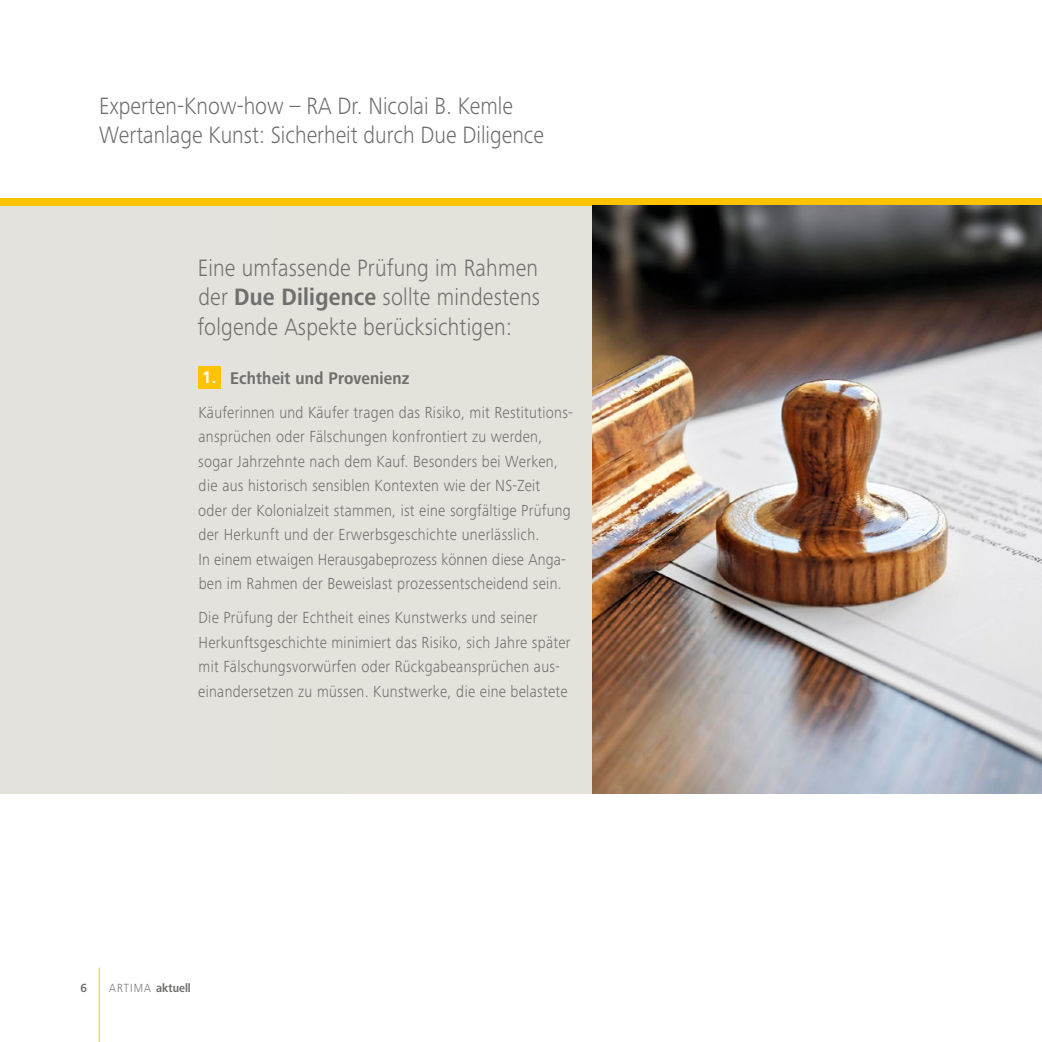
<style>
.page{position:relative;width:1042px;height:1042px;background:#fff}
.page>*{position:absolute;margin:0;border:0;box-sizing:border-box;transform-origin:0 0}
.t1{font:300 24.5px/29.8px "Frutiger Next Pro";color:#6f6f6e;scale:.9 1}
.t2{font:700 17.5px "Frutiger Next Pro";letter-spacing:.01em;color:#6f6f6e;scale:.9 1}
.t3{font:300 16.62px/24.5px "Frutiger Next Pro";letter-spacing:.02em;color:#6f6f6e;scale:.9 1}
.t4{font:700 12.25px "Frutiger Next Pro";color:#6f6f6e;scale:.9 1}
.s1{font-weight:700}
.s2{color:#fff}
.s3{font-weight:300}
</style>
<div class="page">
<div style="left:0;top:206px;width:1042px;height:588px;background:#e3e2db"></div>
<div style="left:0;top:198px;width:1042px;height:8px;background:#fdc300"></div>
<hr style="left:99px;top:967px;width:1px;height:75px;background:#fdc300">
<div style="left:198px;top:366px;width:22px;height:22px;background:#fdc300"></div>
<img style="left:593px;top:206px;width:449px;height:588px">
<h1 class="t1" style="left:99px;top:91px;width:496px">Experten-Know-how – RA Dr. Nicolai B. Kemle<br>Wertanlage Kunst: Sicherheit durch Due Diligence</h1>
<h1 class="t1" style="left:197px;top:253px;width:382px;text-align:justify">Eine umfassende Prüfung im Rahmen der <span class="s1">Due Diligence</span> sollte mindestens folgende Aspekte berücksichtigen:</h1>
<p class="t2" style="left:202px;top:368px;width:232px"><span class="s2">1.</span> Echtheit und Provenienz</p>
<p class="t3" style="left:198px;top:400px;width:417px">Käuferinnen und Käufer tragen das Risiko, mit Restitutions&shy;ansprüchen oder Fälschungen konfrontiert zu werden, sogar Jahrzehnte nach dem Kauf. Besonders bei Werken, die aus historisch sensiblen Kontexten wie der NS-Zeit oder der Kolonialzeit stammen, ist eine sorgfältige Prüfung der Herkunft und der Erwerbsgeschichte unerlässlich.<br>In einem etwaigen Herausgabeprozess können diese Anga&shy;ben im Rahmen der Beweislast prozessentscheidend sein.</p>
<p class="t3" style="left:198px;top:605px;width:415px">Die Prüfung der Echtheit eines Kunstwerks und seiner Herkunftsgeschichte minimiert das Risiko, sich Jahre später mit Fälschungsvorwürfen oder Rückgabeansprüchen aus&shy;einandersetzen zu müssen. Kunstwerke, die eine belastete</p>
<p class="t4" style="left:81px;top:980px;width:9px">6</p>
<p class="t4" style="left:109px;top:980px;width:92px"><span class="s3">ARTIMA</span> aktuell</p>
</div>
